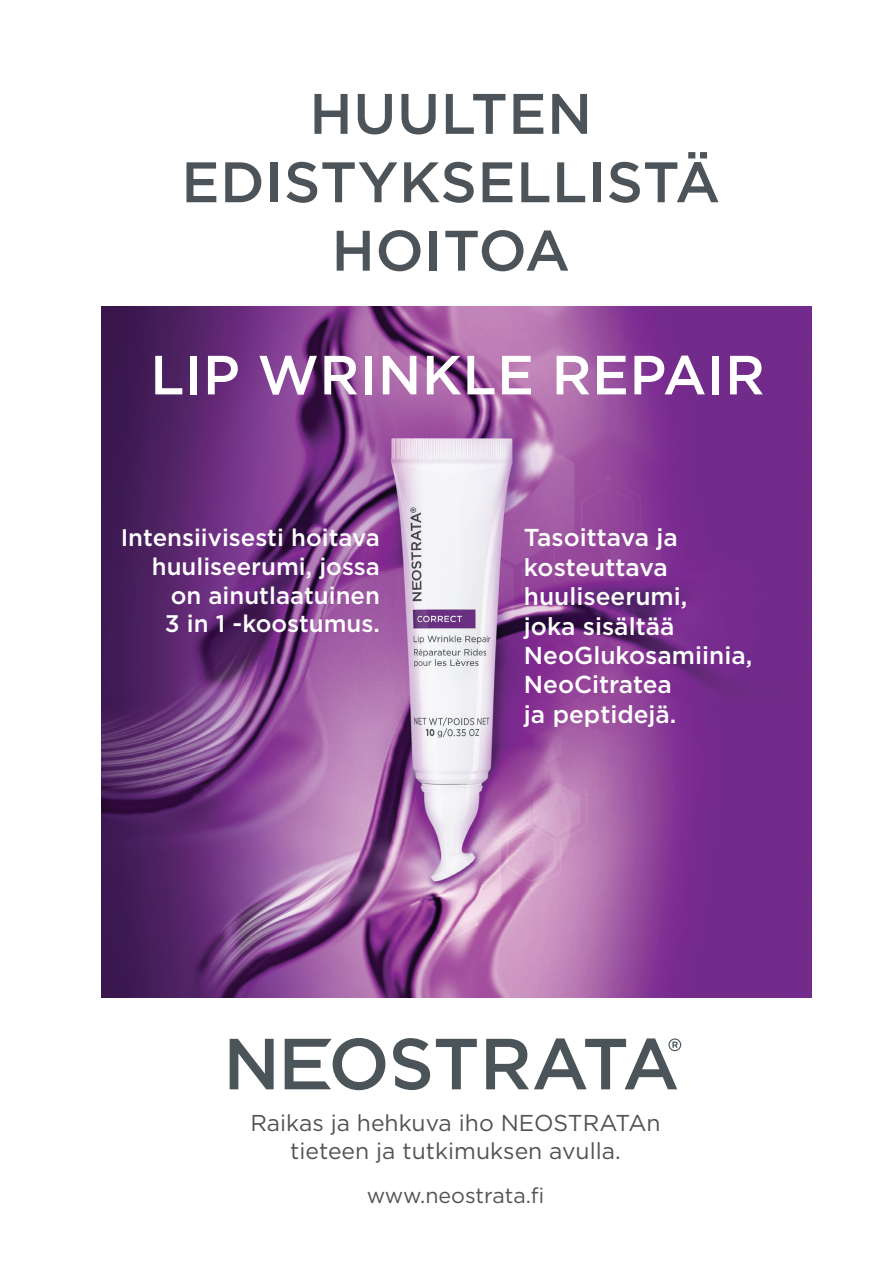
<style>
.page{position:relative;width:893px;height:1263px;background:#fff}
.page>*{position:absolute;margin:0;border:0;box-sizing:border-box;transform-origin:0 0}
.t1{font:500 57px "Gotham";letter-spacing:.01em;color:#4d5459}
.t2{font:500 55.05px "Gotham";letter-spacing:.01em;color:#fff}
.t3{font:500 24.45px "Gotham";color:#fff}
.t4{font:500 24px "Gotham";color:#fff}
.t5{font:22.95px "Gotham";color:#535355}
.t6{font:21.45px "Gotham";letter-spacing:-.005em;color:#535355}
</style>
<div class="page">
<svg style="left:230px;top:1039px;width:44px;height:50px"></svg>
<svg style="left:436px;top:1039px;width:41px;height:50px"></svg>
<svg style="left:486px;top:1038px;width:195px;height:51px"></svg>
<svg style="left:285px;top:1038px;width:100px;height:52px"></svg>
<svg style="left:393px;top:1038px;width:37px;height:52px"></svg>
<img style="left:102px;top:307px;width:709px;height:691px">
<p class="t1" style="left:309px;top:76px;width:284px">HUULTEN</p>
<p class="t1" style="left:181px;top:145px;width:540px">EDISTYKSELLISTÄ</p>
<p class="t1" style="left:332px;top:213px;width:240px">HOITOA</p>
<p class="t2" style="left:150px;top:339px;width:616px">LIP WRINKLE REPAIR</p>
<p class="t4" style="left:121px;top:522px;width:261px">Intensiivisesti hoitava</p>
<p class="t4" style="left:152px;top:551px;width:230px">huuliseerumi, jossa</p>
<p class="t4" style="left:171px;top:579px;width:211px">on ainutlaatuinen</p>
<p class="t4" style="left:165px;top:608px;width:217px">3 in 1 -koostumus.</p>
<p class="t3" style="left:524px;top:522px;width:155px">Tasoittava ja</p>
<p class="t3" style="left:524px;top:551px;width:145px">kosteuttava</p>
<p class="t3" style="left:524px;top:580px;width:165px">huuliseerumi,</p>
<p class="t3" style="left:524px;top:610px;width:152px">joka sisältää</p>
<p class="t3" style="left:524px;top:639px;width:230px">NeoGlukosamiinia,</p>
<p class="t3" style="left:524px;top:669px;width:149px">NeoCitratea</p>
<p class="t3" style="left:524px;top:698px;width:154px">ja peptidejä.</p>
<p class="t5" style="left:250px;top:1109px;width:412px">Raikas ja hehkuva iho NEOSTRATAn</p>
<p class="t5" style="left:290px;top:1136px;width:332px">tieteen ja tutkimuksen avulla.</p>
<p class="t6" style="left:367px;top:1182px;width:179px">www.neostrata.fi</p>
</div>
